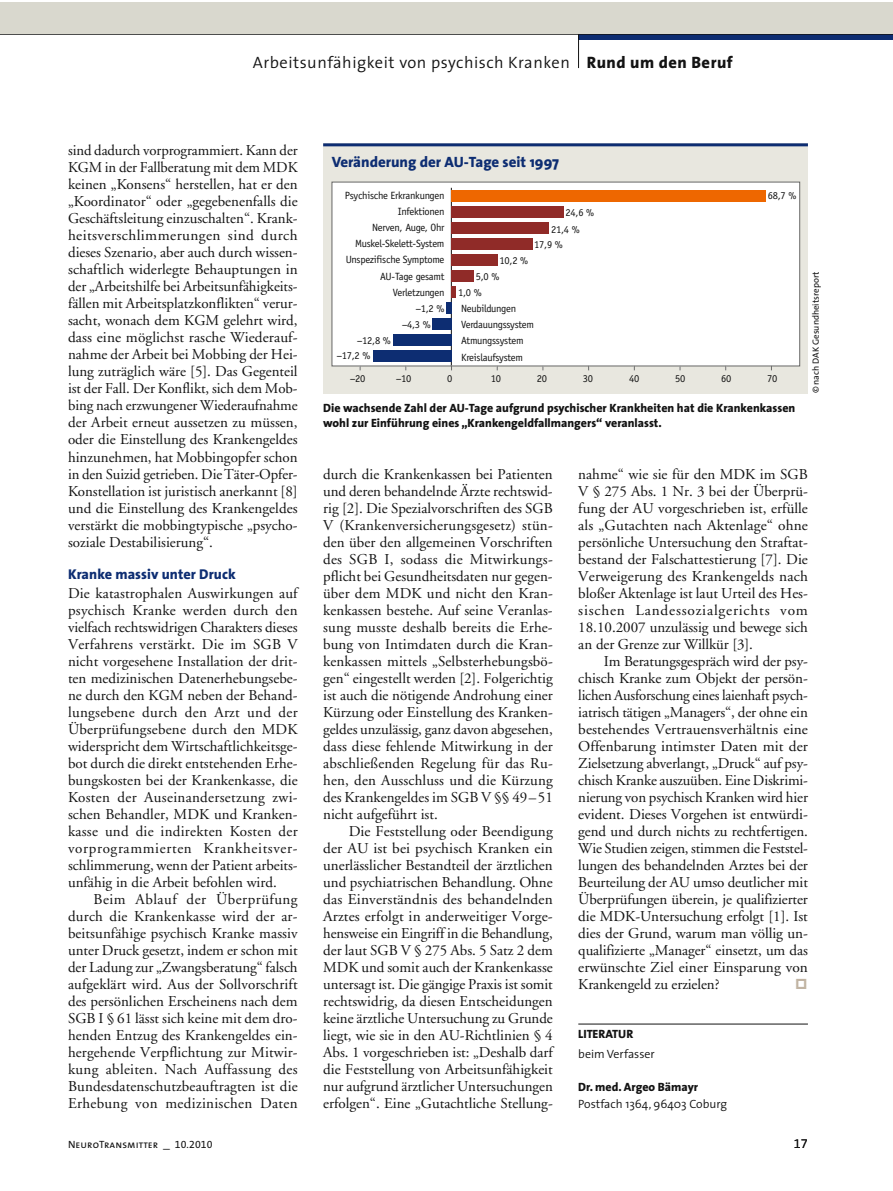
<style>
.page{position:relative;width:893px;height:1191px;background:#fff}
.page>*{position:absolute;margin:0;border:0;box-sizing:border-box;transform-origin:0 0}
.t1{font:300 16.5px "The Sans";letter-spacing:.03em;color:#131313}
.t2{font:15px/17px "Adobe Garamond";color:#131313;text-align:justify}
.t3{font:800 15px "The Sans";color:#0d2d72}
.t4{font:15px "The Sans Extra Bold Expert";color:#c1b4a3}
.t5{font:800 14.25px "The Sans";letter-spacing:.005em;color:#0d2d72}
.t6{font:12.75px "The Sans Semi Light Expert";color:#131313}
.t7{font:800 12px/15px "The Sans";color:#131313}
.t8{font:300 12px "The Sans";color:#131313}
.t9{font:10.5px/16.2px "Officina Sans LT";letter-spacing:-.025em;color:#131313}
.t10{font:10.5px "The Sans Caps";letter-spacing:.01em;color:#131313}
.t11{font:9px "The Sans";color:#131313}
.s1{font-weight:800}
.s2{font-family:"The Sans"}
.s3{font-family:"The Sans Expert"}
</style>
<div class="page">
<div style="left:578px;top:34px;width:315px;height:5px;background:#0d2d72"></div>
<hr style="left:578px;top:34px;width:1px;height:34px;background:#131313">
<hr style="left:0;top:34px;width:893px;height:1px;background:#131313">
<div style="left:0;top:2px;width:893px;height:32px;background:#d9d8ce"></div>
<hr style="left:578px;top:1023px;width:230px;height:1px;background:#131313">
<div style="left:323px;top:143px;width:485px;height:250px;background:#e8e7df"></div>
<div style="left:332px;top:182px;width:468px;height:184px;background:#fff"></div>
<hr style="left:451px;top:188px;width:1px;height:178px;background:#131313">
<div style="left:373px;top:351px;width:78px;height:11px;background:#0d2d72"></div>
<div style="left:393px;top:335px;width:58px;height:11px;background:#0d2d72"></div>
<div style="left:432px;top:319px;width:19px;height:11px;background:#0d2d72"></div>
<div style="left:446px;top:303px;width:5px;height:11px;background:#0d2d72"></div>
<div style="left:451px;top:286px;width:5px;height:12px;background:#902b28"></div>
<div style="left:451px;top:270px;width:23px;height:12px;background:#902b28"></div>
<div style="left:451px;top:254px;width:47px;height:12px;background:#902b28"></div>
<div style="left:451px;top:238px;width:82px;height:12px;background:#902b28"></div>
<div style="left:451px;top:222px;width:98px;height:11px;background:#902b28"></div>
<div style="left:451px;top:206px;width:113px;height:11px;background:#902b28"></div>
<div style="left:451px;top:190px;width:314px;height:11px;background:#ee6700"></div>
<hr style="left:323px;top:143px;width:485px;height:3px;background:#0d2d72">
<p class="t1" style="left:253px;top:56px;width:481px">Arbeitsunfähigkeit von psychisch Kranken <span class="s1">Rund um den Beruf</span></p>
<p class="t2" style="left:68px;top:143px;width:231px">sind dadurch vorprogrammiert. Kann der KGM in der Fallberatung mit dem MDK keinen „Konsens“ herstellen, hat er den „Koordinator“ oder „gegebenenfalls die Geschäftsleitung einzuschalten“. Krank&shy;heitsverschlimmerungen sind durch dieses Szenario, aber auch durch wissen&shy;schaftlich widerlegte Behauptungen in der „Arbeitshilfe bei Arbeitsunfähigkeits&shy;fällen mit Arbeitsplatzkonflikten“ verur&shy;sacht, wonach dem KGM gelehrt wird, dass eine möglichst rasche Wiederauf&shy;nahme der Arbeit bei Mobbing der Hei&shy;lung zuträglich wäre [5]. Das Gegenteil ist der Fall. Der Konflikt, sich dem Mob&shy;bing nach erzwungener Wiederaufnahme der Arbeit erneut aussetzen zu müssen, oder die Einstellung des Krankengeldes hinzunehmen, hat Mobbingopfer schon in den Suizid getrieben. Die Täter-Opfer-Konstellation ist juristisch anerkannt [8] und die Einstellung des Krankengeldes verstärkt die mobbingtypische „psycho&shy;soziale Destabilisierung“.</p>
<p class="t5" style="left:68px;top:568px;width:169px">Kranke massiv unter Druck</p>
<p class="t2" style="left:68px;top:586px;width:231px">Die katastrophalen Auswirkungen auf psychisch Kranke werden durch den vielfach rechtswidrigen Charakters dieses Verfahrens verstärkt. Die im SGB V nicht vorgesehene Installation der drit&shy;ten medizinischen Datenerhebungsebe&shy;ne durch den KGM neben der Behand&shy;lungsebene durch den Arzt und der Überprüfungsebene durch den MDK widerspricht dem Wirtschaftlichkeitsge&shy;bot durch die direkt entstehenden Erhe&shy;bungskosten bei der Krankenkasse, die Kosten der Auseinandersetzung zwi&shy;schen Behandler, MDK und Kranken&shy;kasse und die indirekten Kosten der vorprogrammierten Krankheitsver&shy;schlimmerung, wenn der Patient arbeits&shy;unfähig in die Arbeit befohlen wird.</p>
<p class="t2" style="left:68px;top:892px;width:231px;text-indent:26px">Beim Ablauf der Überprüfung durch die Krankenkasse wird der ar&shy;beitsunfähige psychisch Kranke massiv unter Druck gesetzt, indem er schon mit der Ladung zur „Zwangsberatung“ falsch aufgeklärt wird. Aus der Sollvorschrift des persönlichen Erscheinens nach dem SGB I § 61 lässt sich keine mit dem dro&shy;henden Entzug des Krankengeldes ein&shy;hergehende Verpflichtung zur Mitwir&shy;kung ableiten. Nach Auffassung des Bundesdatenschutzbeauftragten ist die Erhebung von medizinischen Daten</p>
<p class="t10" style="left:68px;top:1138px;width:146px">NeuroTransmitter <span class="s2">_</span> <span class="s3">10.2010</span></p>
<p class="t3" style="left:332px;top:155px;width:229px">Veränderung der AU-Tage seit 1997</p>
<p class="t9" style="left:345px;top:188px;width:101px;text-align:right">Psychische Erkrankungen<br>Infektionen<br>Nerven, Auge, Ohr<br>Muskel-Skelett-System<br>Unspezifische Symptome<br>AU-Tage gesamt<br>Verletzungen</p>
<p class="t9" style="left:551px;top:205px;width:45px;line-height:16.8px;text-indent:14px">24,6 %<br>21,4 %</p>
<p class="t9" style="left:534px;top:237px;width:30px">17,9 %</p>
<p class="t9" style="left:499px;top:254px;width:30px">10,2 %</p>
<p class="t9" style="left:458px;top:269px;width:43px;text-indent:18px">5,0 %<br>1,0 %</p>
<p class="t9" style="left:768px;top:188px;width:30px">68,7 %</p>
<p class="t9" style="left:461px;top:301px;width:74px">Neubildungen<br>Verdauungssystem<br>Atmungssystem<br>Kreislaufsystem</p>
<p class="t9" style="left:402px;top:300px;width:44px;text-indent:14px">−1,2 % −4,3 %</p>
<p class="t9" style="left:337px;top:333px;width:56px;line-height:15.3px;text-indent:20px">−12,8 % −17,2 %</p>
<p class="t9" style="left:350px;top:371px;width:17px">−20</p>
<p class="t9" style="left:396px;top:371px;width:17px">−10</p>
<p class="t9" style="left:447px;top:371px;width:7px">0</p>
<p class="t9" style="left:491px;top:371px;width:12px">10</p>
<p class="t9" style="left:537px;top:371px;width:12px">20</p>
<p class="t9" style="left:583px;top:371px;width:12px">30</p>
<p class="t9" style="left:629px;top:371px;width:12px">40</p>
<p class="t9" style="left:675px;top:371px;width:12px">50</p>
<p class="t9" style="left:721px;top:371px;width:12px">60</p>
<p class="t9" style="left:767px;top:371px;width:12px">70</p>
<p class="t7" style="left:323px;top:401px;width:474px">Die wachsende Zahl der AU-Tage aufgrund psychischer Krankheiten hat die Krankenkassen wohl zur Einführung eines „Krankengeldfallmangers“ veranlasst.</p>
<p class="t11" style="left:812px;top:393px;width:123px;rotate:-90deg">© nach DAK Gesundheitsreport</p>
<p class="t2" style="left:323px;top:467px;width:231px">durch die Krankenkassen bei Patienten und deren behandelnde Ärzte rechtswid&shy;rig [2]. Die Spezialvorschriften des SGB V (Krankenversicherungsgesetz) stün&shy;den über den allgemeinen Vorschriften des SGB I, sodass die Mitwirkungs&shy;pflicht bei Gesundheitsdaten nur gegen&shy;über dem MDK und nicht den Kran&shy;kenkassen bestehe. Auf seine Veranlas&shy;sung musste deshalb bereits die Erhe&shy;bung von Intimdaten durch die Kran&shy;kenkassen mittels „Selbsterhebungsbö&shy;gen“ eingestellt werden [2]. Folgerichtig ist auch die nötigende Androhung einer Kürzung oder Einstellung des Kranken&shy;geldes unzulässig, ganz davon abgesehen, dass diese fehlende Mitwirkung in der abschließenden Regelung für das Ru&shy;hen, den Ausschluss und die Kürzung des Krankengeldes im SGB V §§ 49–51 nicht aufgeführt ist.</p>
<p class="t2" style="left:323px;top:824px;width:231px;text-indent:26px">Die Feststellung oder Beendigung der AU ist bei psychisch Kranken ein unerlässlicher Bestandteil der ärztlichen und psychiatrischen Behandlung. Ohne das Einverständnis des behandelnden Arztes erfolgt in anderweitiger Vorge&shy;hensweise ein Eingriff in die Behandlung, der laut SGB V § 275 Abs. 5 Satz 2 dem MDK und somit auch der Krankenkasse untersagt ist. Die gängige Praxis ist somit rechtswidrig, da diesen Entscheidungen keine ärztliche Untersuchung zu Grunde liegt, wie sie in den AU-Richtlinien § 4<br>Abs. 1 vorgeschrieben ist: „Deshalb darf die Feststellung von Arbeitsunfähigkeit nur aufgrund ärztlicher Untersuchungen erfolgen“. Eine „Gutachtliche Stellung-</p>
<p class="t2" style="left:578px;top:466px;width:231px">nahme“ wie sie für den MDK im SGB V § 275 Abs. 1 Nr. 3 bei der Überprü&shy;fung der AU vorgeschrieben ist, erfülle als „Gutachten nach Aktenlage“ ohne persönliche Untersuchung den Straftat&shy;bestand der Falschattestierung [7]. Die Verweigerung des Krankengelds nach bloßer Aktenlage ist laut Urteil des Hes&shy;sischen Landessozialgerichts vom 18.10.2007 unzulässig und bewege sich an der Grenze zur Willkür [3].</p>
<p class="t2" style="left:578px;top:654px;width:231px;text-indent:26px">Im Beratungsgespräch wird der psy&shy;chisch Kranke zum Objekt der persön&shy;lichen Ausforschung eines laienhaft psych&shy;iatrisch tätigen „Managers“, der ohne ein bestehendes Vertrauensverhältnis eine Offenbarung intimster Daten mit der Zielsetzung abverlangt, „Druck“ auf psy&shy;chisch Kranke auszuüben. Eine Diskrimi&shy;nierung von psychisch Kranken wird hier evident. Dieses Vorgehen ist entwürdi&shy;gend und durch nichts zu rechtfertigen.<br>Wie Studien zeigen, stimmen die Feststel&shy;lungen des behandelnden Arztes bei der Beurteilung der AU umso deutlicher mit Überprüfungen überein, je qualifizierter die MDK-Untersuchung erfolgt [1]. Ist dies der Grund, warum man völlig un&shy;qualifizierte „Manager“ einsetzt, um das erwünschte Ziel einer Einsparung von Krankengeld zu erzielen?</p>
<p class="t4" style="left:795px;top:975px;width:15px">ò</p>
<p class="t7" style="left:578px;top:1027px;width:57px">LITERATUR</p>
<p class="t8" style="left:578px;top:1049px;width:78px">beim Verfasser</p>
<p class="t7" style="left:578px;top:1080px;width:121px">Dr. med. Argeo Bämayr</p>
<p class="t8" style="left:578px;top:1099px;width:150px">Postfach 1364, 96403 Coburg</p>
<p class="t6" style="left:794px;top:1136px;width:16px">17</p>
</div>
